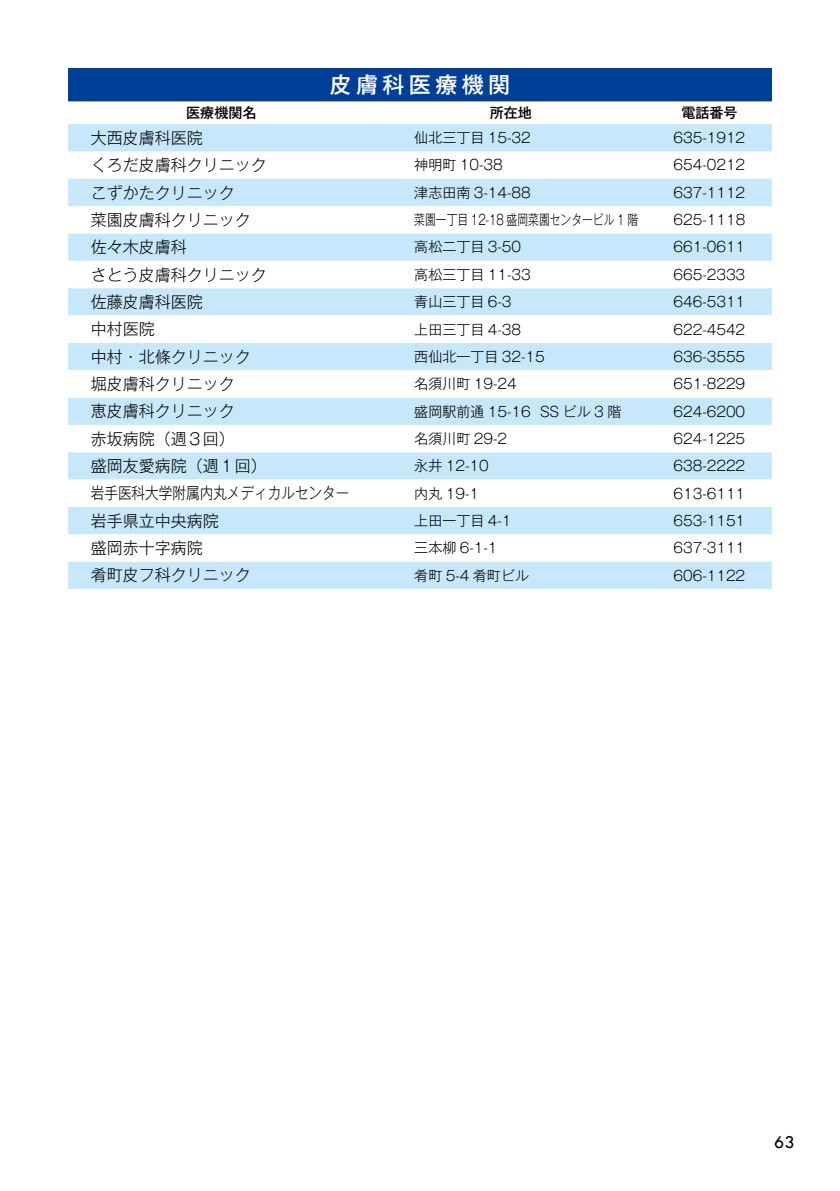
<style>
.page{position:relative;width:840px;height:1191px;background:#fff}
.page>*{position:absolute;margin:0;border:0;box-sizing:border-box;transform-origin:0 0}
.t1{font:500 22px "Gothic MB101 Pro";letter-spacing:.2em;color:#fff}
.t2{font:18.4px "Tw Cen";color:#000}
.t3{font:300 16px "Gothic MB101 Pro";color:#000}
.t4{font:300 16px "Gothic MB101 Pro";color:#000;scale:.85 1}
.t5{font:300 14px "Gothic MB101 Pro";color:#000}
.t6{font:300 14px "Gothic MB101 Pro";color:#000;scale:.77 1}
.t7{font:500 14px "Gothic MB101 Pro";color:#000}
</style>
<div class="page">
<div style="left:68px;top:68px;width:703px;height:33px;background:#003f98"></div>
<svg style="left:68px;top:101px;width:703px;height:50px"></svg>
<div style="left:68px;top:179px;width:703px;height:410px;background:#c7e8fa"></div>
<svg style="left:68px;top:206px;width:703px;height:355px"></svg>
<h1 class="t1" style="left:329px;top:66px;width:182px">皮膚科医療機関</h1>
<p class="t7" style="left:186px;top:101px;width:71px">医療機関名</p>
<p class="t7" style="left:489px;top:101px;width:43px">所在地</p>
<p class="t7" style="left:681px;top:101px;width:57px">電話番号</p>
<p class="t3" style="left:91px;top:124px;width:113px">大西皮膚科医院</p>
<p class="t5" style="left:414px;top:126px;width:118px">仙北三丁目 15-32</p>
<p class="t5" style="left:673px;top:126px;width:73px">635-1912</p>
<p class="t3" style="left:91px;top:152px;width:178px">くろだ皮膚科クリニック</p>
<p class="t5" style="left:414px;top:153px;width:90px">神明町 10-38</p>
<p class="t5" style="left:673px;top:153px;width:73px">654-0212</p>
<p class="t3" style="left:91px;top:179px;width:145px">こずかたクリニック</p>
<p class="t5" style="left:414px;top:181px;width:118px">津志田南 3-14-88</p>
<p class="t5" style="left:673px;top:181px;width:73px">637-1112</p>
<p class="t3" style="left:91px;top:206px;width:161px">菜園皮膚科クリニック</p>
<p class="t6" style="left:414px;top:208px;width:292px">菜園一丁目 12-18 盛岡菜園センタービル 1 階</p>
<p class="t5" style="left:673px;top:208px;width:73px">625-1118</p>
<p class="t3" style="left:91px;top:234px;width:97px">佐々木皮膚科</p>
<p class="t5" style="left:414px;top:235px;width:108px">高松二丁目 3-50</p>
<p class="t5" style="left:673px;top:235px;width:73px">661-0611</p>
<p class="t3" style="left:91px;top:261px;width:178px">さとう皮膚科クリニック</p>
<p class="t5" style="left:414px;top:263px;width:118px">高松三丁目 11-33</p>
<p class="t5" style="left:673px;top:263px;width:73px">665-2333</p>
<p class="t3" style="left:91px;top:288px;width:113px">佐藤皮膚科医院</p>
<p class="t5" style="left:414px;top:290px;width:99px">青山三丁目 6-3</p>
<p class="t5" style="left:673px;top:290px;width:73px">646-5311</p>
<p class="t3" style="left:91px;top:316px;width:65px">中村医院</p>
<p class="t5" style="left:414px;top:317px;width:108px">上田三丁目 4-38</p>
<p class="t5" style="left:673px;top:317px;width:73px">622-4542</p>
<p class="t3" style="left:91px;top:343px;width:161px">中村・北條クリニック</p>
<p class="t5" style="left:414px;top:345px;width:132px">西仙北一丁目 32-15</p>
<p class="t5" style="left:673px;top:345px;width:73px">636-3555</p>
<p class="t3" style="left:91px;top:370px;width:145px">堀皮膚科クリニック</p>
<p class="t5" style="left:414px;top:372px;width:104px">名須川町 19-24</p>
<p class="t5" style="left:673px;top:372px;width:73px">651-8229</p>
<p class="t3" style="left:91px;top:398px;width:145px">恵皮膚科クリニック</p>
<p class="t5" style="left:414px;top:399px;width:208px">盛岡駅前通 15-16 SS ビル 3 階</p>
<p class="t5" style="left:673px;top:399px;width:73px">624-6200</p>
<p class="t3" style="left:91px;top:425px;width:145px">赤坂病院（週３回）</p>
<p class="t5" style="left:414px;top:427px;width:94px">名須川町 29-2</p>
<p class="t5" style="left:673px;top:427px;width:73px">624-1225</p>
<p class="t3" style="left:91px;top:452px;width:178px">盛岡友愛病院（週１回）</p>
<p class="t5" style="left:414px;top:454px;width:76px">永井 12-10</p>
<p class="t5" style="left:673px;top:454px;width:73px">638-2222</p>
<p class="t4" style="left:91px;top:480px;width:305px">岩手医科大学附属内丸メディカルセンター</p>
<p class="t5" style="left:414px;top:481px;width:66px">内丸 19-1</p>
<p class="t5" style="left:673px;top:481px;width:73px">613-6111</p>
<p class="t3" style="left:91px;top:507px;width:129px">岩手県立中央病院</p>
<p class="t5" style="left:414px;top:509px;width:99px">上田一丁目 4-1</p>
<p class="t5" style="left:673px;top:509px;width:73px">653-1151</p>
<p class="t3" style="left:91px;top:534px;width:113px">盛岡赤十字病院</p>
<p class="t5" style="left:414px;top:536px;width:85px">三本柳 6-1-1</p>
<p class="t5" style="left:673px;top:536px;width:73px">637-3111</p>
<p class="t3" style="left:91px;top:562px;width:161px">肴町皮フ科クリニック</p>
<p class="t5" style="left:414px;top:564px;width:116px">肴町 5-4 肴町ビル</p>
<p class="t5" style="left:673px;top:564px;width:73px">606-1122</p>
<h2 class="t2" style="left:773px;top:1131px;width:22px">63</h2>
</div>
